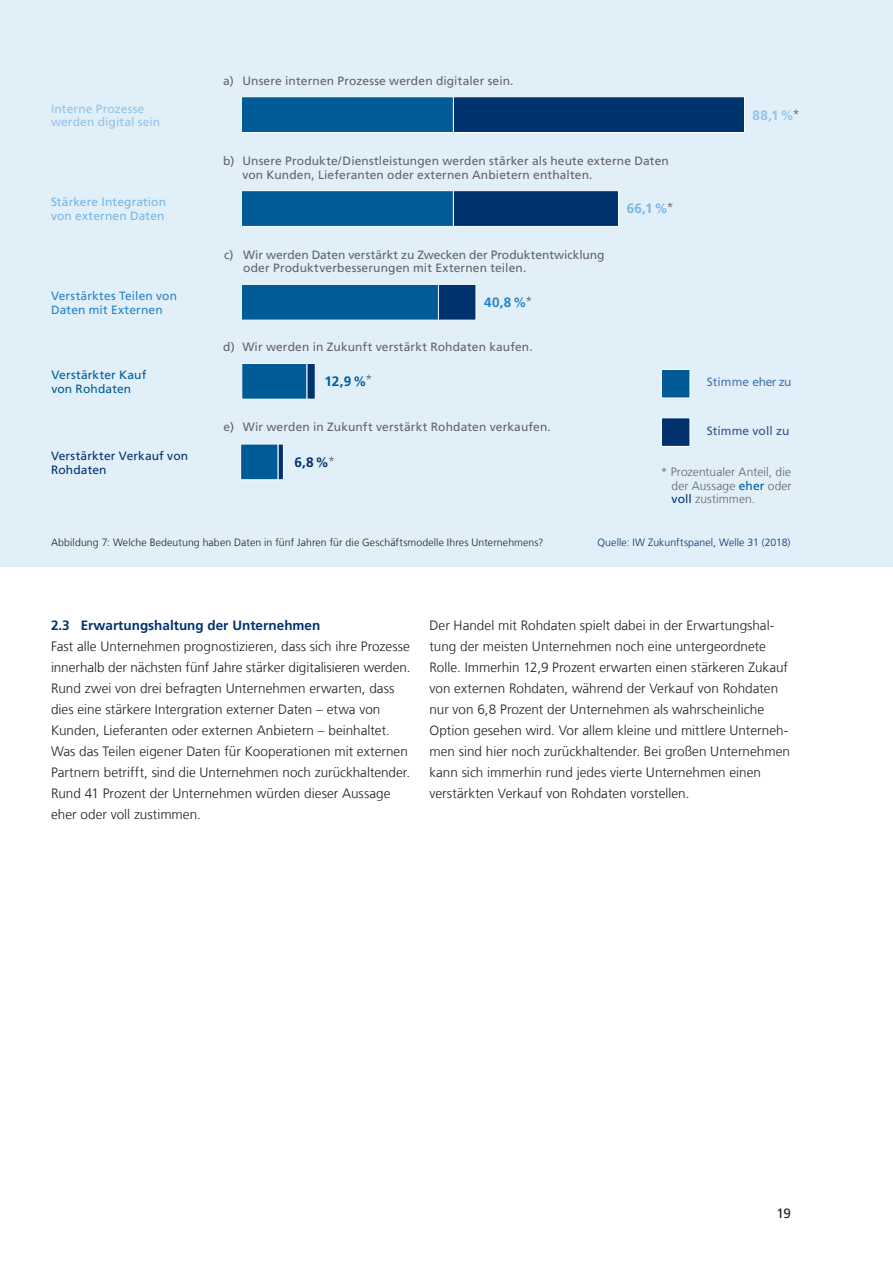
<style>
.page{position:relative;width:893px;height:1263px;background:#fff}
.page>*{position:absolute;margin:0;border:0;box-sizing:border-box;transform-origin:0 0}
.t1{font:700 13.65px "Frutiger LT Com";color:#005b96}
.t2{font:700 13.65px "Frutiger LT Com";color:#00326d}
.t3{font:300 13.5px/21px "Frutiger LT Com";letter-spacing:.005em;color:#231f20}
.t4{font:700 13.5px "Frutiger LT Com";color:#00326d}
.t5{font:700 13.5px "Frutiger LT Com";color:#93c2e8}
.t6{font:700 13.5px "Frutiger LT Com";color:#77b6e4}
.t7{font:700 13.5px "Frutiger LT Com";color:#2783c5}
.t8{font:13.5px "Frutiger LT Com";color:#231f20}
.t9{font:12px/13.5px "Frutiger LT Com";letter-spacing:.01em;color:#636366}
.t10{font:300 12px/13.5px "Frutiger LT Com";letter-spacing:.01em;color:#636366;text-align:justify}
.t11{font:12px/13.5px "Frutiger LT Com";letter-spacing:.015em;color:#2783c5}
.t12{font:12px/13.5px "Frutiger LT Com";letter-spacing:.01em;color:#77b6e4}
.t13{font:12px/13.5px "Frutiger LT Com";letter-spacing:.01em;color:#93c2e8}
.t14{font:12px/13.5px "Frutiger LT Com";letter-spacing:.015em;color:#00326d}
.t15{font:12px/13.5px "Frutiger LT Com";letter-spacing:.015em;color:#005b96}
.t16{font:12px "Frutiger LT Com";letter-spacing:.005em;color:#345488}
.t17{font:12px "Frutiger LT Com";letter-spacing:-.005em;color:#4676ab}
.t18{font:300 10.5px "Frutiger LT Com";letter-spacing:.01em;color:#231f20}
.t19{font:300 10.5px "Frutiger LT Com";letter-spacing:.01em;color:#00326d}
.s1{font-weight:300;color:#636366}
.s2{font-size:13.5px}
.s3{font-weight:300;font-size:13.5px;color:#636366}
.s4{font-weight:400;color:#005b96}
.s5{font-weight:400;color:#00326d}
</style>
<div class="page">
<div style="left:0;top:0;width:893px;height:567px;background:#e1eff9"></div>
<div style="left:241px;top:96px;width:213px;height:37px;background:#005b96;border:1px solid #fff"></div>
<div style="left:453px;top:96px;width:292px;height:37px;background:#00326d;border:1px solid #fff"></div>
<div style="left:241px;top:190px;width:213px;height:37px;background:#005b96;border:1px solid #fff"></div>
<div style="left:453px;top:190px;width:166px;height:37px;background:#00326d;border:1px solid #fff"></div>
<div style="left:241px;top:284px;width:199px;height:36px;background:#005b96;border:1px solid #fff"></div>
<div style="left:438px;top:284px;width:38px;height:36px;background:#00326d;border:1px solid #fff"></div>
<div style="left:241px;top:363px;width:66px;height:36px;background:#005b96;border:1px solid #fff"></div>
<div style="left:307px;top:363px;width:9px;height:36px;background:#00326d;border:1px solid #fff"></div>
<div style="left:240px;top:444px;width:39px;height:36px;background:#005b96;border:1px solid #fff"></div>
<svg style="left:278px;top:444px;width:6px;height:36px"></svg>
<div style="left:661px;top:417px;width:30px;height:30px;background:#00326d;border:1px solid #fff"></div>
<div style="left:661px;top:369px;width:30px;height:30px;background:#005b96;border:1px solid #fff"></div>
<p class="t9" style="left:223px;top:74px;width:292px">a) Unsere internen Prozesse werden digitaler sein.</p>
<p class="t13" style="left:51px;top:102px;width:111px">Interne Prozesse werden digital sein</p>
<p class="t5" style="left:752px;top:108px;width:49px">88,1%<span class="s1">*</span></p>
<p class="t9" style="left:242px;top:154px;width:428px;text-indent:-19px">b) Unsere Produkte/ Dienstleistungen werden stärker als heute externe Daten von Kunden, Lieferanten oder externen Anbietern enthalten.</p>
<p class="t12" style="left:51px;top:195px;width:117px">Stärkere Integration von externen Daten</p>
<p class="t6" style="left:627px;top:201px;width:49px">66,1%<span class="s1">*</span></p>
<p class="t11" style="left:51px;top:289px;width:128px">Verstärktes Teilen von<br>Daten mit Externen</p>
<p class="t9" style="left:243px;top:248px;width:363px;text-indent:-19px">c) Wir werden Daten verstärkt zu Zwecken der Produktentwicklung oder Produktverbesserungen mit Externen teilen.</p>
<p class="t7" style="left:484px;top:294px;width:50px">40,8%<span class="s1">*</span></p>
<p class="t9" style="left:223px;top:341px;width:311px">d) Wir werden in Zukunft verstärkt Rohdaten kaufen.</p>
<p class="t15" style="left:51px;top:368px;width:96px">Verstärkter Kauf von Rohdaten</p>
<p class="t1" style="left:325px;top:373px;width:50px">12,9<span class="s2">%</span><span class="s3">*</span></p>
<p class="t9" style="left:224px;top:420px;width:329px">e) Wir werden in Zukunft verstärkt Rohdaten verkaufen.</p>
<p class="t14" style="left:51px;top:449px;width:139px">Verstärkter Verkauf von<br>Rohdaten</p>
<p class="t2" style="left:294px;top:455px;width:42px">6,8<span class="s2">%</span><span class="s3">*</span></p>
<p class="t17" style="left:707px;top:375px;width:86px">Stimme eher zu</p>
<p class="t16" style="left:707px;top:424px;width:84px">Stimme voll zu</p>
<p class="t10" style="left:672px;top:465px;width:121px;text-indent:-11px">* Prozentualer Anteil, die der Aussage <span class="s4">eher</span> oder <span class="s5">voll</span> zustimmen.</p>
<p class="t18" style="left:51px;top:536px;width:494px">Abbildung 7: Welche Bedeutung haben Daten in fünf Jahren für die Geschäftsmodelle Ihres Unternehmens?</p>
<p class="t19" style="left:597px;top:536px;width:195px">Quelle: IW Zukunftspanel, Welle 31 (2018)</p>
<p class="t4" style="left:51px;top:617px;width:271px">2.3 Erwartungshaltung der Unternehmen</p>
<p class="t3" style="left:51px;top:636px;width:361px">Fast alle Unternehmen prognostizieren, dass sich ihre Prozesse innerhalb der nächsten fünf Jahre stärker digitalisieren werden.<br>Rund zwei von drei befragten Unternehmen erwarten, dass dies eine stärkere Intergration externer Daten – etwa von Kunden, Lieferanten oder externen Anbietern – beinhaltet.<br>Was das Teilen eigener Daten für Kooperationen mit externen Partnern betrifft, sind die Unternehmen noch zurückhaltender.<br>Rund 41 Prozent der Unternehmen würden dieser Aussage eher oder voll zustimmen.</p>
<p class="t3" style="left:429px;top:615px;width:362px">Der Handel mit Rohdaten spielt dabei in der Erwartungshal&shy;tung der meisten Unternehmen noch eine untergeordnete Rolle. Immerhin 12,9 Prozent erwarten einen stärkeren Zukauf von externen Rohdaten, während der Verkauf von Rohdaten nur von 6,8 Prozent der Unternehmen als wahrscheinliche Option gesehen wird. Vor allem kleine und mittlere Unterneh&shy;men sind hier noch zurückhaltender. Bei großen Unternehmen kann sich immerhin rund jedes vierte Unternehmen einen verstärkten Verkauf von Rohdaten vorstellen.</p>
<p class="t8" style="left:776px;top:1205px;width:16px">19</p>
</div>
